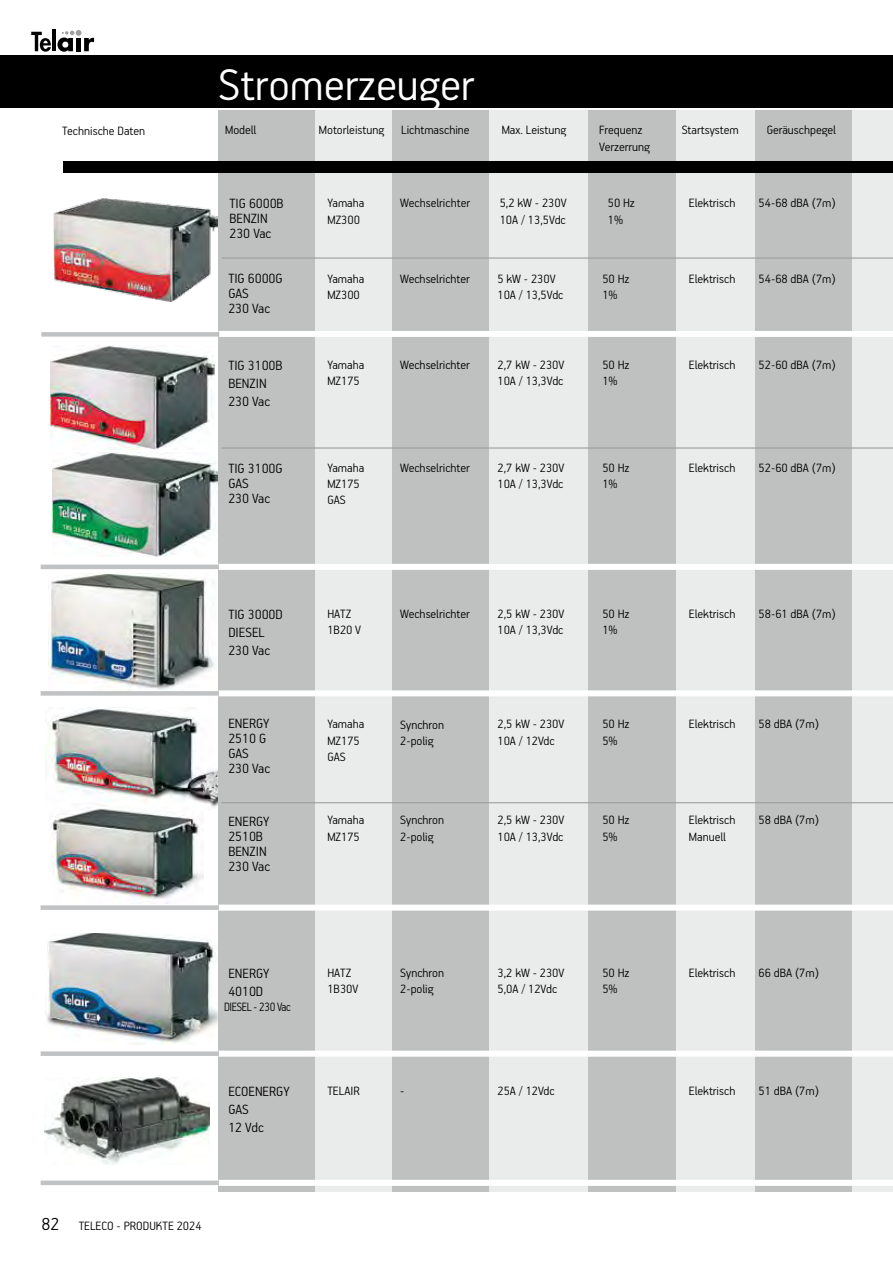
<style>
.page{position:relative;width:893px;height:1263px;background:#fff}
.page>*{position:absolute;margin:0;border:0;box-sizing:border-box;transform-origin:0 0}
.t1{font:300 49.5px "PF Handbook Pro";color:#fff}
.t2{font:300 19.5px "PF Handbook Pro";color:#000}
.t3{font:300 15px/15px "PF Handbook Pro";color:#000}
.t4{font:300 13.5px/16.2px "PF Handbook Pro";color:#000}
.t5{font:300 13.5px "PF Handbook Pro";letter-spacing:-.03em;color:#000;scale:.9 1}
</style>
<div class="page">
<img style="left:46px;top:933px;width:173px;height:111px">
<img style="left:45px;top:708px;width:174px;height:102px">
<img style="left:48px;top:574px;width:167px;height:117px">
<div style="left:219px;top:110px;width:674px;height:1081px;background:#eaebeb"></div>
<div style="left:64px;top:162px;width:829px;height:11px;background:#000"></div>
<div style="left:219px;top:110px;width:96px;height:1081px;background:#bfc0c0"></div>
<div style="left:588px;top:110px;width:88px;height:1081px;background:#bfc0c0"></div>
<div style="left:393px;top:110px;width:96px;height:1081px;background:#bfc0c0"></div>
<div style="left:755px;top:110px;width:96px;height:1081px;background:#bfc0c0"></div>
<div style="left:219px;top:564px;width:674px;height:6px;background:#fff"></div>
<div style="left:219px;top:690px;width:674px;height:6px;background:#fff"></div>
<div style="left:219px;top:904px;width:674px;height:6px;background:#fff"></div>
<div style="left:219px;top:1051px;width:674px;height:6px;background:#fff"></div>
<div style="left:219px;top:1180px;width:674px;height:6px;background:#fff"></div>
<hr style="left:41px;top:565px;width:178px;height:4px;background:#c0c2c3">
<div style="left:41px;top:691px;width:178px;height:5px;background:#c0c2c3"></div>
<div style="left:41px;top:905px;width:178px;height:5px;background:#c0c2c3"></div>
<div style="left:41px;top:1051px;width:178px;height:5px;background:#c0c2c3"></div>
<div style="left:41px;top:1180px;width:178px;height:5px;background:#c0c2c3"></div>
<img style="left:53px;top:453px;width:164px;height:104px">
<img style="left:51px;top:345px;width:163px;height:104px">
<img style="left:49px;top:804px;width:154px;height:99px">
<img style="left:45px;top:1077px;width:164px;height:87px">
<div style="left:219px;top:162px;width:96px;height:11px;background:#000"></div>
<div style="left:393px;top:162px;width:96px;height:11px;background:#000"></div>
<div style="left:588px;top:162px;width:88px;height:11px;background:#000"></div>
<div style="left:755px;top:162px;width:96px;height:11px;background:#000"></div>
<div style="left:219px;top:331px;width:674px;height:6px;background:#fff"></div>
<div style="left:41px;top:332px;width:178px;height:5px;background:#c0c2c3"></div>
<hr style="left:222px;top:257px;width:671px;height:2px;background:#9c9e9f">
<hr style="left:222px;top:447px;width:671px;height:2px;background:#9c9e9f">
<hr style="left:222px;top:802px;width:671px;height:1px;background:#9c9e9f">
<img style="left:53px;top:198px;width:165px;height:103px">
<hr style="left:52px;top:29px;width:4px;height:22px;background:#000">
<svg style="left:31px;top:32px;width:20px;height:20px"></svg>
<svg style="left:57px;top:30px;width:37px;height:22px"></svg>
<div style="left:0;top:56px;width:893px;height:52px;background:#000"></div>
<h1 class="t1" style="left:219px;top:55px;width:257px">Stromerzeuger</h1>
<p class="t4" style="left:62px;top:122px;width:85px">Technische Daten</p>
<p class="t4" style="left:225px;top:122px;width:33px">Modell</p>
<p class="t4" style="left:319px;top:122px;width:67px">Motorleistung</p>
<p class="t4" style="left:401px;top:122px;width:70px">Lichtmaschine</p>
<p class="t4" style="left:502px;top:122px;width:66px">Max. Leistung</p>
<p class="t4" style="left:599px;top:122px;width:52px">Frequenz<br>Verzerrung</p>
<p class="t4" style="left:682px;top:122px;width:59px">Startsystem</p>
<p class="t4" style="left:767px;top:122px;width:71px">Geräuschpegel</p>
<p class="t3" style="left:230px;top:195px;width:56px">TIG 6000B<br>BENZIN<br>230 Vac</p>
<p class="t3" style="left:228px;top:270px;width:56px">TIG 6000G<br>GAS<br>230 Vac</p>
<p class="t3" style="left:228px;top:356px;width:56px;line-height:18px">TIG 3100B<br>BENZIN<br>230 Vac</p>
<p class="t3" style="left:228px;top:460px;width:56px">TIG 3100G<br>GAS<br>230 Vac</p>
<p class="t4" style="left:328px;top:195px;width:38px">Yamaha<br>MZ300</p>
<p class="t4" style="left:608px;top:195px;width:29px">50 Hz</p>
<p class="t4" style="left:759px;top:195px;width:79px">54-68 dBA (7m)</p>
<p class="t4" style="left:500px;top:195px;width:68px">5,2 kW - 230V<br>10A / 13,5Vdc</p>
<p class="t4" style="left:689px;top:195px;width:48px">Elektrisch</p>
<p class="t4" style="left:400px;top:195px;width:71px">Wechselrichter</p>
<p class="t4" style="left:608px;top:211px;width:17px">1%</p>
<p class="t4" style="left:327px;top:270px;width:38px">Yamaha<br>MZ300</p>
<p class="t4" style="left:602px;top:270px;width:29px">50 Hz</p>
<p class="t4" style="left:759px;top:270px;width:79px">54-68 dBA (7m)</p>
<p class="t4" style="left:497px;top:270px;width:68px">5 kW - 230V<br>10A / 13,5Vdc</p>
<p class="t4" style="left:689px;top:270px;width:48px">Elektrisch</p>
<p class="t4" style="left:400px;top:270px;width:71px">Wechselrichter</p>
<p class="t4" style="left:602px;top:286px;width:17px">1%</p>
<p class="t4" style="left:327px;top:356px;width:38px">Yamaha<br>MZ175</p>
<p class="t4" style="left:327px;top:459px;width:38px">Yamaha<br>MZ175<br>GAS</p>
<p class="t4" style="left:400px;top:356px;width:71px">Wechselrichter</p>
<p class="t4" style="left:497px;top:356px;width:68px">2,7 kW - 230V<br>10A / 13,3Vdc</p>
<p class="t4" style="left:400px;top:459px;width:71px">Wechselrichter</p>
<p class="t4" style="left:497px;top:459px;width:68px">2,7 kW - 230V<br>10A / 13,3Vdc</p>
<p class="t4" style="left:602px;top:356px;width:29px">50 Hz<br>1%</p>
<p class="t4" style="left:602px;top:459px;width:29px">50 Hz<br>1%</p>
<p class="t4" style="left:689px;top:356px;width:48px">Elektrisch</p>
<p class="t4" style="left:759px;top:356px;width:79px">52-60 dBA (7m)</p>
<p class="t4" style="left:689px;top:459px;width:48px">Elektrisch</p>
<p class="t4" style="left:759px;top:459px;width:79px">52-60 dBA (7m)</p>
<p class="t3" style="left:228px;top:605px;width:56px;line-height:18px">TIG 3000D<br>DIESEL<br>230 Vac</p>
<p class="t3" style="left:228px;top:715px;width:43px">ENERGY<br>2510 G<br>GAS<br>230 Vac</p>
<p class="t3" style="left:228px;top:813px;width:43px">ENERGY<br>2510B<br>BENZIN<br>230 Vac</p>
<p class="t4" style="left:327px;top:605px;width:35px">HATZ<br>1B20 V</p>
<p class="t4" style="left:327px;top:716px;width:38px">Yamaha<br>MZ175<br>GAS</p>
<p class="t4" style="left:400px;top:605px;width:71px">Wechselrichter</p>
<p class="t4" style="left:497px;top:605px;width:68px">2,5 kW - 230V<br>10A / 13,3Vdc</p>
<p class="t4" style="left:400px;top:716px;width:45px">Synchron<br>2-polig</p>
<p class="t4" style="left:497px;top:716px;width:68px">2,5 kW - 230V<br>10A / 12Vdc</p>
<p class="t4" style="left:602px;top:605px;width:29px">50 Hz<br>1%</p>
<p class="t4" style="left:602px;top:716px;width:29px">50 Hz<br>5%</p>
<p class="t4" style="left:689px;top:605px;width:48px">Elektrisch</p>
<p class="t4" style="left:759px;top:605px;width:79px">58-61 dBA (7m)</p>
<p class="t4" style="left:689px;top:716px;width:48px">Elektrisch</p>
<p class="t4" style="left:759px;top:716px;width:62px">58 dBA (7m)</p>
<p class="t4" style="left:327px;top:811px;width:38px">Yamaha<br>MZ175</p>
<p class="t4" style="left:602px;top:811px;width:29px">50 Hz</p>
<p class="t4" style="left:759px;top:811px;width:62px">58 dBA (7m)</p>
<p class="t4" style="left:497px;top:811px;width:68px">2,5 kW - 230V<br>10A / 13,3Vdc</p>
<p class="t4" style="left:689px;top:811px;width:48px">Elektrisch<br>Manuell</p>
<p class="t4" style="left:400px;top:811px;width:45px">Synchron<br>2-polig</p>
<p class="t4" style="left:602px;top:828px;width:17px">5%</p>
<p class="t3" style="left:228px;top:964px;width:43px;line-height:18px">ENERGY<br>4010D</p>
<p class="t5" style="left:224px;top:999px;width:76px">DIESEL - 230 Vac</p>
<p class="t3" style="left:228px;top:1082px;width:63px;line-height:18px">ECOENERGY<br>GAS<br>12 Vdc</p>
<h2 class="t2" style="left:42px;top:1212px;width:19px">82</h2>
<p class="t4" style="left:79px;top:1217px;width:124px">TELECO - PRODUKTE 2024</p>
<p class="t4" style="left:327px;top:964px;width:32px">HATZ<br>1B30V</p>
<p class="t4" style="left:602px;top:964px;width:29px">50 Hz</p>
<p class="t4" style="left:759px;top:964px;width:62px">66 dBA (7m)</p>
<p class="t4" style="left:497px;top:964px;width:68px">3,2 kW - 230V<br>5,0A / 12Vdc</p>
<p class="t4" style="left:689px;top:964px;width:48px">Elektrisch</p>
<p class="t4" style="left:400px;top:964px;width:45px">Synchron<br>2-polig</p>
<p class="t4" style="left:602px;top:980px;width:17px">5%</p>
<p class="t4" style="left:327px;top:1082px;width:34px">TELAIR</p>
<p class="t4" style="left:400px;top:1082px;width:6px">-</p>
<p class="t4" style="left:497px;top:1082px;width:59px">25A / 12Vdc</p>
<p class="t4" style="left:689px;top:1082px;width:48px">Elektrisch</p>
<p class="t4" style="left:759px;top:1082px;width:62px">51 dBA (7m)</p>
</div>
